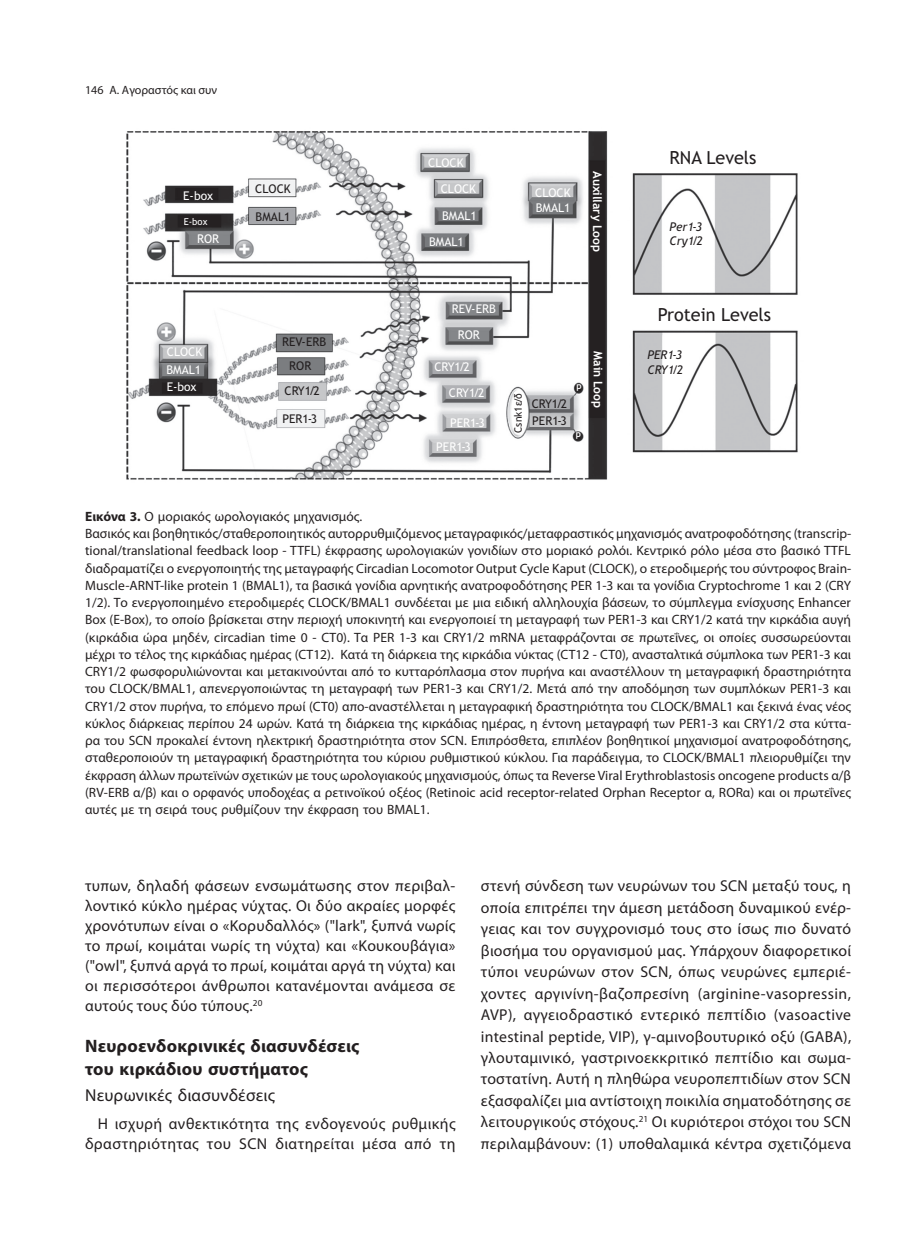
<style>
.page{position:relative;width:915px;height:1234px;background:#fff}
.page>*{position:absolute;margin:0;border:0;box-sizing:border-box;transform-origin:0 0}
.t1{font:700 18px/22.5px "Myriad Pro";letter-spacing:.01em;color:#231f20}
.t2{font:18px "Trebuchet MS";color:#231f20}
.t3{font:17.25px "Myriad Pro";letter-spacing:.01em;color:#231f20}
.t4{font:15.75px/21.5px "Myriad Pro";letter-spacing:.02em;color:#231f20;text-align:justify}
.t5{font:13.5px/17.2px "Myriad Pro";color:#231f20}
.t6{font:12px/17.5px "Trebuchet MS";color:#fff}
.t7{font:12px "Trebuchet MS";color:#231f20}
.t8{font:italic 12px/14.4px "Trebuchet MS";color:#231f20}
.t9{font:700 12px "Trebuchet MS";color:#fff}
.t10{font:12px "Myriad Pro";color:#231f20}
.t11{font:10.35px "Trebuchet MS";color:#231f20}
.t12{font:9.45px "Trebuchet MS";color:#fff}
.t13{font:700 9px "Trebuchet MS";color:#fff}
.s1{font-weight:700}
</style>
<div class="page">
<img style="left:126px;top:131px;width:672px;height:349px">
<p class="t10" style="left:85px;top:83px;width:133px">146 Α. Αγοραστός και συν</p>
<p class="t6" style="left:183px;top:187px;width:31px">E-box</p>
<p class="t12" style="left:184px;top:216px;width:25px">E-box</p>
<p class="t6" style="left:197px;top:230px;width:24px">ROR</p>
<p class="t7" style="left:255px;top:181px;width:37px">CLOCK</p>
<p class="t7" style="left:255px;top:209px;width:36px">BMAL1</p>
<p class="t6" style="left:440px;top:150px;width:37px;line-height:25.8px;text-indent:-13px">CLOCK<br>CLOCK</p>
<p class="t6" style="left:442px;top:207px;width:36px">BMAL1</p>
<p class="t6" style="left:429px;top:233px;width:36px">BMAL1</p>
<p class="t6" style="left:535px;top:184px;width:37px">CLOCK</p>
<p class="t6" style="left:535px;top:199px;width:36px">BMAL1</p>
<p class="t9" style="left:605px;top:171px;width:82px;rotate:90deg">Auxillary Loop</p>
<h1 class="t2" style="left:669px;top:146px;width:89px">RNA Levels</h1>
<p class="t8" style="left:669px;top:219px;width:35px">Per1-3<br>Cry1/2</p>
<p class="t6" style="left:451px;top:300px;width:46px">REV-ERB</p>
<h1 class="t2" style="left:657px;top:303px;width:115px">Protein Levels</h1>
<p class="t6" style="left:166px;top:343px;width:37px;text-align:justify">CLOCK BMAL1<br>E-box</p>
<p class="t7" style="left:282px;top:335px;width:46px">REV-ERB</p>
<p class="t6" style="left:457px;top:326px;width:24px">ROR</p>
<p class="t7" style="left:289px;top:358px;width:24px">ROR</p>
<p class="t6" style="left:449px;top:354px;width:37px;line-height:25.7px;text-indent:-14px">CRY1/2<br>CRY1/2</p>
<p class="t7" style="left:284px;top:384px;width:37px">CRY1/2</p>
<p class="t11" style="left:512px;top:432px;width:41px;rotate:-90deg">Csnk1ε/δ</p>
<p class="t7" style="left:531px;top:396px;width:37px">CRY1/2</p>
<p class="t7" style="left:282px;top:412px;width:36px">PER1-3</p>
<p class="t6" style="left:436px;top:410px;width:50px;line-height:24.6px;text-indent:14px">PER1-3<br>PER1-3</p>
<p class="t7" style="left:532px;top:414px;width:36px">PER1-3</p>
<p class="t13" style="left:576px;top:380px;width:7px">p</p>
<p class="t13" style="left:575px;top:428px;width:7px">p</p>
<p class="t9" style="left:605px;top:351px;width:58px;rotate:90deg">Main Loop</p>
<p class="t8" style="left:647px;top:348px;width:37px">PER1-3<br>CRY1/2</p>
<p class="t5" style="left:85px;top:507px;width:767px"><span class="s1">Εικόνα 3.</span> Ο μοριακός ωρολογιακός μηχανισμός.<br>Βασικός και βοηθητικός/σταθεροποιητικός αυτορρυθμιζόμενος μεταγραφικός/μεταφραστικός μηχανισμός ανατροφοδότησης (transcrip&shy;tional/translational feedback loop - TTFL) έκφρασης ωρολογιακών γονιδίων στο μοριακό ρολόι. Κεντρικό ρόλο μέσα στο βασικό TTFL διαδραματίζει ο ενεργοποιητής της μεταγραφής Circadian Locomotor Output Cycle Kaput (CLOCK), ο ετεροδιμερής του σύντροφος Brain-Muscle-ARNT-like protein 1 (BMAL1), τα βασικά γονίδια αρνητικής ανατροφοδότησης PER 1-3 και τα γονίδια Cryptochrome 1 και 2 (CRY 1/2). Το ενεργοποιημένο ετεροδιμερές CLOCK/BMAL1 συνδέεται με μια ειδική αλληλουχία βάσεων, το σύμπλεγμα ενίσχυσης Enhancer Box (E-Box), το οποίο βρίσκεται στην περιοχή υποκινητή και ενεργοποιεί τη μεταγραφή των PER1-3 και CRY1/2 κατά την κιρκάδια αυγή (κιρκάδια ώρα μηδέν, circadian time 0 - CT0). Τα PER 1-3 και CRY1/2 mRNA μεταφράζονται σε πρωτεΐνες, οι οποίες συσσωρεύονται μέχρι το τέλος της κιρκάδιας ημέρας (CT12). Κατά τη διάρκεια της κιρκάδια νύκτας (CT12 - CT0), ανασταλτικά σύμπλοκα των PER1-3 και CRY1/2 φωσφορυλιώνονται και μετακινούνται από το κυτταρόπλασμα στον πυρήνα και αναστέλλουν τη μεταγραφική δραστηριότητα του CLOCK/BMAL1, απενεργοποιώντας τη μεταγραφή των PER1-3 και CRY1/2. Μετά από την αποδόμηση των συμπλόκων PER1-3 και CRY1/2 στον πυρήνα, το επόμενο πρωί (CT0) απο-αναστέλλεται η μεταγραφική δραστηριότητα του CLOCK/BMAL1 και ξεκινά ένας νέος κύκλος διάρκειας περίπου 24 ωρών. Κατά τη διάρκεια της κιρκάδιας ημέρας, η έντονη μεταγραφή των PER1-3 και CRY1/2 στα κύττα&shy;ρα του SCN προκαλεί έντονη ηλεκτρική δραστηριότητα στον SCN. Επιπρόσθετα, επιπλέον βοηθητικοί μηχανισμοί ανατροφοδότησης, σταθεροποιούν τη μεταγραφική δραστηριότητα του κύριου ρυθμιστικού κύκλου. Για παράδειγμα, το CLOCK/BMAL1 πλειορυθμίζει την έκφραση άλλων πρωτεϊνών σχετικών με τους ωρολογιακούς μηχανισμούς, όπως τα Reverse Viral Erythroblastosis oncogene products α/β (RV-ERB α/β) και ο ορφανός υποδοχέας α ρετινοϊκού οξέος (Retinoic acid receptor-related Orphan Receptor α, RΟRα) και οι πρωτεΐνες αυτές με τη σειρά τους ρυθμίζουν την έκφραση του BMAL1.</p>
<p class="t4" style="left:85px;top:875px;width:372px;line-height:20px">τυπων, δηλαδή φάσεων ενσωμάτωσης στον περιβαλ&shy;λοντικό κύκλο ημέρας νύχτας. Οι δύο ακραίες μορφές χρονότυπων είναι ο «Κορυδαλλός» ("lark", ξυπνά νωρίς το πρωί, κοιμάται νωρίς τη νύχτα) και «Κουκουβάγια» ("owl", ξυπνά αργά το πρωί, κοιμάται αργά τη νύχτα) και οι περισσότεροι άνθρωποι κατανέμονται ανάμεσα σε αυτούς τους δύο τύπους.<sup>20</sup></p>
<h1 class="t1" style="left:85px;top:1034px;width:276px">Νευροενδοκρινικές διασυνδέσεις του κιρκάδιου συστήματος</h1>
<p class="t3" style="left:85px;top:1083px;width:191px">Νευρωνικές διασυνδέσεις</p>
<p class="t4" style="left:85px;top:1113px;width:372px;line-height:20px;text-align:right">Η ισχυρή ανθεκτικότητα της ενδογενούς ρυθμικής δραστηριότητας του SCN διατηρείται μέσα από τη</p>
<p class="t4" style="left:480px;top:874px;width:372px">στενή σύνδεση των νευρώνων του SCN μεταξύ τους, η οποία επιτρέπει την άμεση μετάδοση δυναμικού ενέρ&shy;γειας και τον συγχρονισμό τους στο ίσως πιο δυνατό βιοσήμα του οργανισμού μας. Υπάρχουν διαφορετικοί τύποι νευρώνων στον SCN, όπως νευρώνες εμπεριέ&shy;χοντες αργινίνη-βαζοπρεσίνη (arginine-vasopressin, AVP), αγγειοδραστικό εντερικό πεπτίδιο (vasoactive intestinal peptide, VIP), γ-αμινοβουτυρικό οξύ (GABA), γλουταμινικό, γαστρινοεκκριτικό πεπτίδιο και σωμα&shy;τοστατίνη. Αυτή η πληθώρα νευροπεπτιδίων στον SCN εξασφαλίζει μια αντίστοιχη ποικιλία σηματοδότησης σε λειτουργικούς στόχους.<sup>21</sup> Οι κυριότεροι στόχοι του SCN περιλαμβάνουν: (1) υποθαλαμικά κέντρα σχετιζόμενα</p>
</div>
